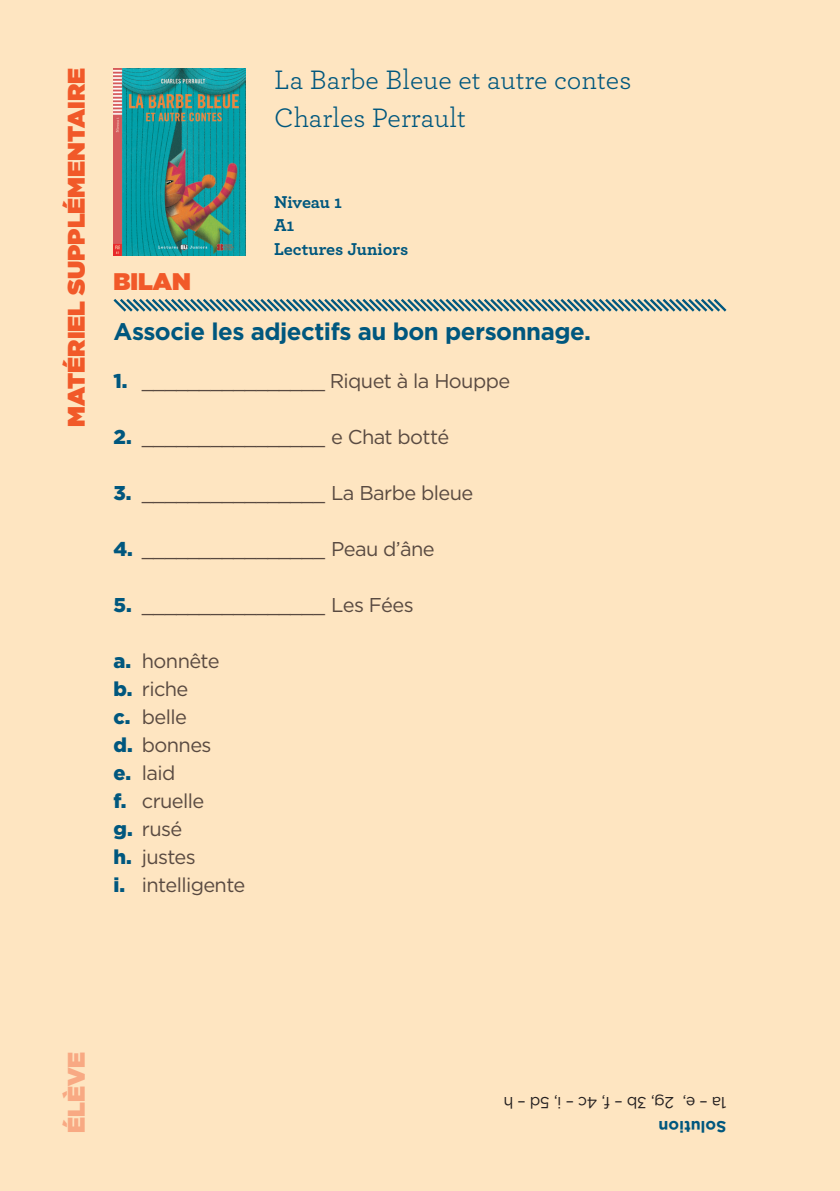
<style>
.page{position:relative;width:840px;height:1191px;background:#fff}
.page>*{position:absolute;margin:0;border:0;box-sizing:border-box;transform-origin:0 0}
.t1{font:28px/37.6px "Archer";color:#00577e}
.t2{font:700 24px "Gotham HTF";letter-spacing:-.02em;color:#00577e}
.t3{font:900 24px "Gotham HTF";color:#f15929}
.t4{font:900 24px "Gotham HTF";color:#f8a983}
.t5{font:20px/28px "Gotham HTF";letter-spacing:-.03em;color:#594a41}
.t6{font:700 18px/23.6px "Archer";color:#00577e}
.t7{font:16px "Gotham HTF";letter-spacing:-.025em;color:#231f20}
.t8{font:700 16px "Gotham HTF";color:#00577e}
.s1{font-weight:900;color:#00577e}
</style>
<div class="page">
<div style="left:0;top:0;width:839px;height:1191px;background:#fee5c1"></div>
<img style="left:113px;top:68px;width:132px;height:187px">
<svg style="left:113px;top:299px;width:614px;height:13px"></svg>
<p class="t3" style="left:62px;top:426px;width:360px;rotate:-90deg">MATÉRIEL SUPPLÉMENTAIRE</p>
<h1 class="t1" style="left:274px;top:60px;width:358px">La Barbe Bleue et autre contes<br>Charles Perrault</h1>
<p class="t6" style="left:274px;top:189px;width:136px">Niveau 1<br>A1<br>Lectures Juniors</p>
<p class="t3" style="left:113px;top:268px;width:79px">BILAN</p>
<p class="t2" style="left:113px;top:318px;width:479px">Associe les adjectifs au bon personnage.</p>
<p class="t5" style="left:113px;top:366px;width:398px"><span class="s1">1.</span> ________________ Riquet à la Houppe</p>
<p class="t5" style="left:113px;top:422px;width:337px"><span class="s1">2.</span> ________________ e Chat botté</p>
<p class="t5" style="left:113px;top:478px;width:361px"><span class="s1">3.</span> ________________ La Barbe bleue</p>
<p class="t5" style="left:113px;top:534px;width:322px"><span class="s1">4.</span> ________________ Peau d’âne</p>
<p class="t5" style="left:113px;top:590px;width:301px"><span class="s1">5.</span> ________________ Les Fées</p>
<p class="t5" style="left:113px;top:646px;width:133px"><span class="s1">a.</span> honnête<br><span class="s1">b.</span> riche<br><span class="s1">c.</span> belle<br><span class="s1">d.</span> bonnes<br><span class="s1">e.</span> laid<br><span class="s1">f.</span> cruelle<br><span class="s1">g.</span> rusé<br><span class="s1">h.</span> justes<br><span class="s1">i.</span> intelligente</p>
<p class="t4" style="left:62px;top:1132px;width:83px;rotate:-90deg">ÉLÈVE</p>
<p class="t7" style="left:726px;top:1111px;width:224px;rotate:-180deg">1a – e, 2g, 3b – f, 4c – i, 5d – h</p>
<p class="t8" style="left:726px;top:1135px;width:69px;rotate:-180deg">Solution</p>
</div>
